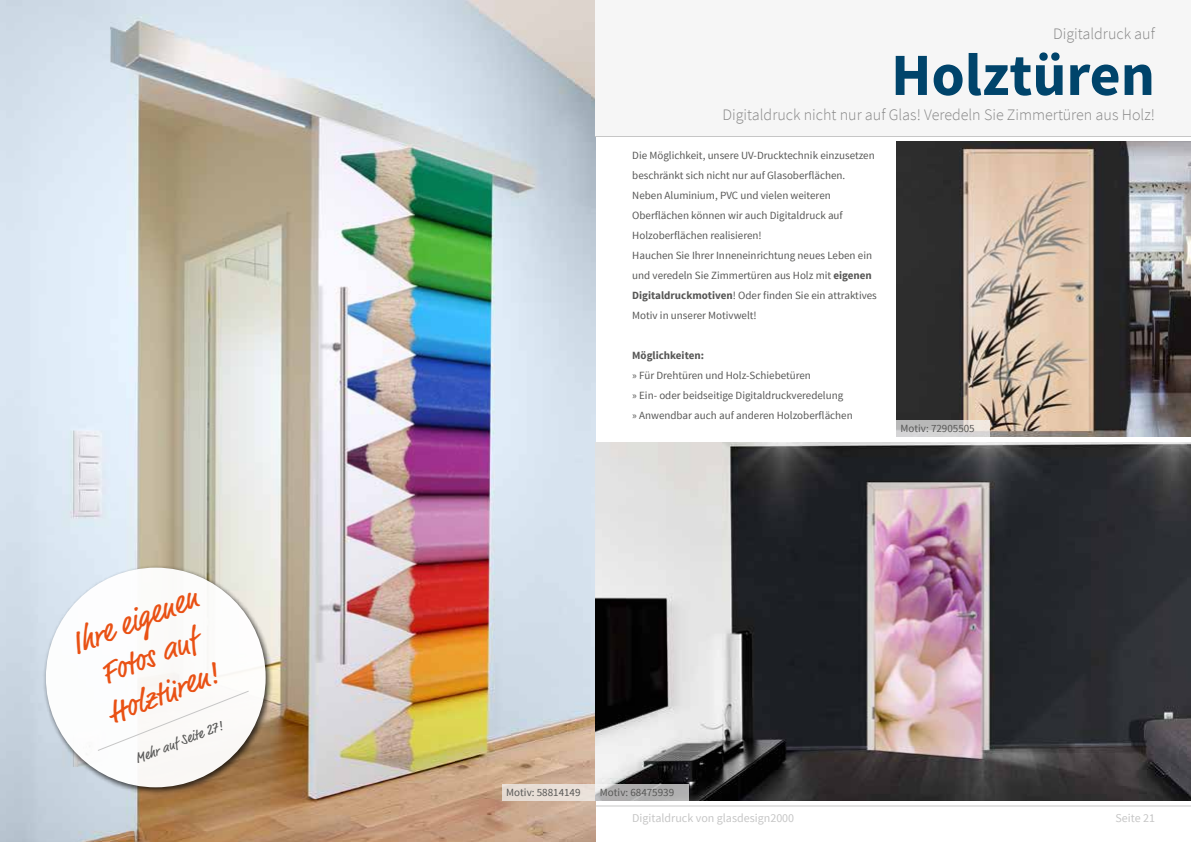
<style>
.page{position:relative;width:1191px;height:842px;background:#fff}
.page>*{position:absolute;margin:0;border:0;box-sizing:border-box;transform-origin:0 0}
.t1{font:700 59.9px "Source Sans Pro";color:#00446b}
.t2{font:32px/39px "Market";color:#e95114}
.t3{font:300 16px "Source Sans Pro";color:#878787}
.t4{font:14px "Market";color:#575756}
.t5{font:12px "Source Sans Pro";color:#c6c6c6}
.t6{font:11px/20px "Source Sans Pro";color:#575756}
.t7{font:700 11px "Source Sans Pro";color:#575756}
.s1{font-weight:700}
</style>
<div class="page">
<img style="left:0;top:0;width:595px;height:842px">
<div style="left:42px;top:564px;width:231px;height:231px;background:#000;opacity:.75"></div>
<div style="left:46px;top:568px;width:220px;height:219px;background:#fff;border-radius:50%"></div>
<svg style="left:98px;top:690px;width:151px;height:61px"></svg>
<div style="left:502px;top:784px;width:93px;height:17px;background:#e8dfd7"></div>
<div style="left:595px;top:0;width:596px;height:136px;background:#f6f6f6"></div>
<hr style="left:595px;top:806px;width:596px;height:1px;background:#c6c6c6">
<img style="left:595px;top:442px;width:596px;height:359px">
<img style="left:896px;top:142px;width:295px;height:295px">
<svg style="left:896px;top:420px;width:93px;height:17px;background:#cdcbca"></svg>
<svg style="left:595px;top:784px;width:94px;height:17px;background:#b3b3b3"></svg>
<h2 class="t2" style="left:66px;top:628px;width:135px;rotate:-21deg">Ihre eigenen<br>Fotos auf<br>Holztüren!</h2>
<p class="t4" style="left:133px;top:752px;width:95px;rotate:-22deg">Mehr auf Seite 27!</p>
<h3 class="t3" style="left:1053px;top:23px;width:103px">Digitaldruck auf</h3>
<h1 class="t1" style="left:891px;top:37px;width:265px">Holztüren</h1>
<h3 class="t3" style="left:722px;top:105px;width:434px">Digitaldruck nicht nur auf Glas! Veredeln Sie Zimmertüren aus Holz!</h3>
<p class="t6" style="left:632px;top:146px;width:246px">Die Möglichkeit, unsere UV-Drucktechnik einzusetzen beschränkt sich nicht nur auf Glasoberflächen.<br>Neben Aluminium, PVC und vielen weiteren Oberflächen können wir auch Digitaldruck auf Holzoberflächen realisieren!<br>Hauchen Sie Ihrer Inneneinrichtung neues Leben ein und veredeln Sie Zimmertüren aus Holz mit <span class="s1">eigenen Digitaldruckmotiven</span>! Oder finden Sie ein attraktives Motiv in unserer Motivwelt!</p>
<p class="t7" style="left:632px;top:349px;width:73px">Möglichkeiten:</p>
<p class="t6" style="left:632px;top:366px;width:222px">» Für Drehtüren und Holz-Schiebetüren<br>» Ein- oder beidseitige Digitaldruckveredelung<br>» Anwendbar auch auf anderen Holzoberflächen</p>
<p class="t6" style="left:900px;top:419px;width:76px">Motiv: 72905505</p>
<p class="t6" style="left:506px;top:783px;width:76px">Motiv: 58814149</p>
<p class="t6" style="left:600px;top:783px;width:76px">Motiv: 68475939</p>
<p class="t5" style="left:632px;top:811px;width:163px">Digitaldruck von glasdesign2000</p>
<p class="t5" style="left:1115px;top:811px;width:41px">Seite 21</p>
</div>
